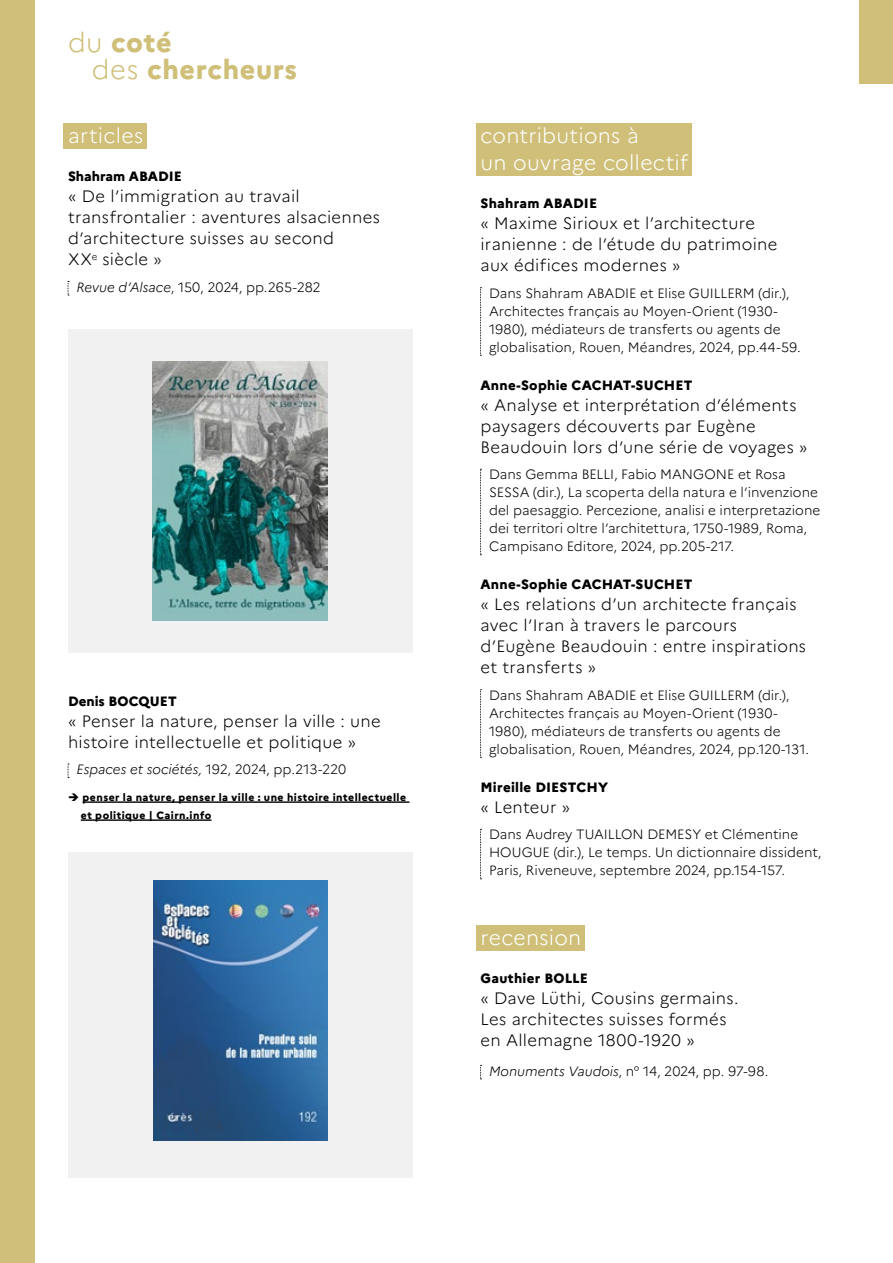
<style>
.page{position:relative;width:893px;height:1263px;background:#fff}
.page>*{position:absolute;margin:0;border:0;box-sizing:border-box;transform-origin:0 0}
.t1{font:800 27px/27px "Marianne";letter-spacing:.025em;color:#cfbf78}
.t2{font:300 21px/27px "Marianne";letter-spacing:.01em;color:#fff}
.t3{font:300 16.5px/21px "Marianne";letter-spacing:.015em;color:#000}
.t4{font:300 13.5px/18px "Marianne";color:#000}
.t5{font:800 13.5px "Marianne";letter-spacing:.015em;color:#000}
.t6{font:800 10.5px/18px "Marianne";letter-spacing:.045em;color:#000}
.s1{font-weight:300}
.s2{font-style:italic}
</style>
<div class="page">
<div style="left:0;top:0;width:35px;height:1263px;background:#cfbf78"></div>
<div style="left:859px;top:0;width:34px;height:84px;background:#cfbf78"></div>
<div style="left:64px;top:123px;width:83px;height:26px;background:#cfbf78"></div>
<svg style="left:68px;top:281px;width:1px;height:15px"></svg>
<svg style="left:68px;top:764px;width:1px;height:14px"></svg>
<hr style="left:83px;top:801px;width:326px;height:2px;background:#000">
<hr style="left:81px;top:819px;width:130px;height:2px;background:#000">
<div style="left:476px;top:123px;width:216px;height:53px;background:#cfbf78"></div>
<svg style="left:480px;top:287px;width:1px;height:69px"></svg>
<svg style="left:480px;top:469px;width:1px;height:86px"></svg>
<svg style="left:480px;top:689px;width:1px;height:69px"></svg>
<svg style="left:480px;top:829px;width:1px;height:50px"></svg>
<div style="left:476px;top:925px;width:109px;height:25px;background:#cfbf78"></div>
<svg style="left:480px;top:1065px;width:1px;height:14px"></svg>
<div style="left:68px;top:330px;width:344px;height:323px;background:#f1f1f1"></div>
<img style="left:152px;top:361px;width:175px;height:260px">
<div style="left:68px;top:853px;width:344px;height:325px;background:#f1f1f1"></div>
<img style="left:154px;top:880px;width:173px;height:261px">
<h1 class="t1" style="left:92px;top:29px;width:207px;text-indent:-24px"><span class="s1">du</span> coté<br><span class="s1">des</span> chercheurs</h1>
<h2 class="t2" style="left:68px;top:122px;width:77px">articles</h2>
<p class="t5" style="left:68px;top:168px;width:115px">Shahram ABADIE</p>
<p class="t3" style="left:68px;top:186px;width:314px">« De l’immigration au travail transfrontalier : aventures alsaciennes d’architecture suisses au second<br>XX<sup>e</sup> siècle »</p>
<p class="t4" style="left:77px;top:278px;width:246px"><span class="s2">Revue d’Alsace</span>, 150, 2024, pp.265-282</p>
<p class="t5" style="left:68px;top:693px;width:110px">Denis BOCQUET</p>
<p class="t3" style="left:68px;top:710px;width:314px">« Penser la nature, penser la ville : une histoire intellectuelle et politique »</p>
<p class="t4" style="left:77px;top:760px;width:271px"><span class="s2">Espaces et sociétés,</span> 192, 2024, pp.213-220</p>
<p class="t6" style="left:81px;top:788px;width:327px">penser la nature, penser la ville : une histoire intellectuelle et politique | Cairn.info</p>
<h2 class="t2" style="left:480px;top:122px;width:209px">contributions à<br>un ouvrage collectif</h2>
<p class="t5" style="left:480px;top:195px;width:118px">Shahram ABADIE</p>
<p class="t3" style="left:480px;top:213px;width:298px">« Maxime Sirioux et l’architecture iranienne : de l’étude du patrimoine aux édifices modernes »</p>
<p class="t4" style="left:489px;top:284px;width:313px">Dans Shahram ABADIE et Elise GUILLERM (dir.), Architectes français au Moyen-Orient (1930- 1980), médiateurs de transferts ou agents de globalisation, Rouen, Méandres, 2024, pp.44-59.</p>
<p class="t5" style="left:480px;top:377px;width:213px">Anne-Sophie CACHAT-SUCHET</p>
<p class="t3" style="left:480px;top:394px;width:329px">« Analyse et interprétation d’éléments paysagers découverts par Eugène<br>Beaudouin lors d’une série de voyages »</p>
<p class="t4" style="left:489px;top:465px;width:333px">Dans Gemma BELLI, Fabio MANGONE et Rosa SESSA (dir.), La scoperta della natura e l’invenzione del paesaggio. Percezione, analisi e interpretazione dei territori oltre l’architettura, 1750-1989, Roma, Campisano Editore, 2024, pp.205-217.</p>
<p class="t5" style="left:480px;top:576px;width:213px">Anne-Sophie CACHAT-SUCHET</p>
<p class="t3" style="left:480px;top:594px;width:327px">« Les relations d’un architecte français avec l’Iran à travers le parcours d’Eugène Beaudouin : entre inspirations et transferts »</p>
<p class="t4" style="left:489px;top:686px;width:322px">Dans Shahram ABADIE et Elise GUILLERM (dir.), Architectes français au Moyen-Orient (1930- 1980), médiateurs de transferts ou agents de globalisation, Rouen, Méandres, 2024, pp.120-131.</p>
<p class="t5" style="left:480px;top:779px;width:129px">Mireille DIESTCHY</p>
<p class="t3" style="left:480px;top:796px;width:91px">« Lenteur »</p>
<p class="t4" style="left:489px;top:826px;width:334px">Dans Audrey TUAILLON DEMESY et Clémentine<br>HOUGUE (dir.), Le temps. Un dictionnaire dissident,<br>Paris, Riveneuve, septembre 2024, pp.154-157.</p>
<h2 class="t2" style="left:480px;top:924px;width:102px">recension</h2>
<p class="t5" style="left:480px;top:970px;width:109px">Gauthier BOLLE</p>
<p class="t3" style="left:480px;top:987px;width:260px">« Dave Lüthi, Cousins germains.<br>Les architectes suisses formés en Allemagne 1800-1920 »</p>
<p class="t4" style="left:489px;top:1062px;width:281px"><span class="s2">Monuments Vaudois</span>, n° 14, 2024, pp. 97-98.</p>
</div>
